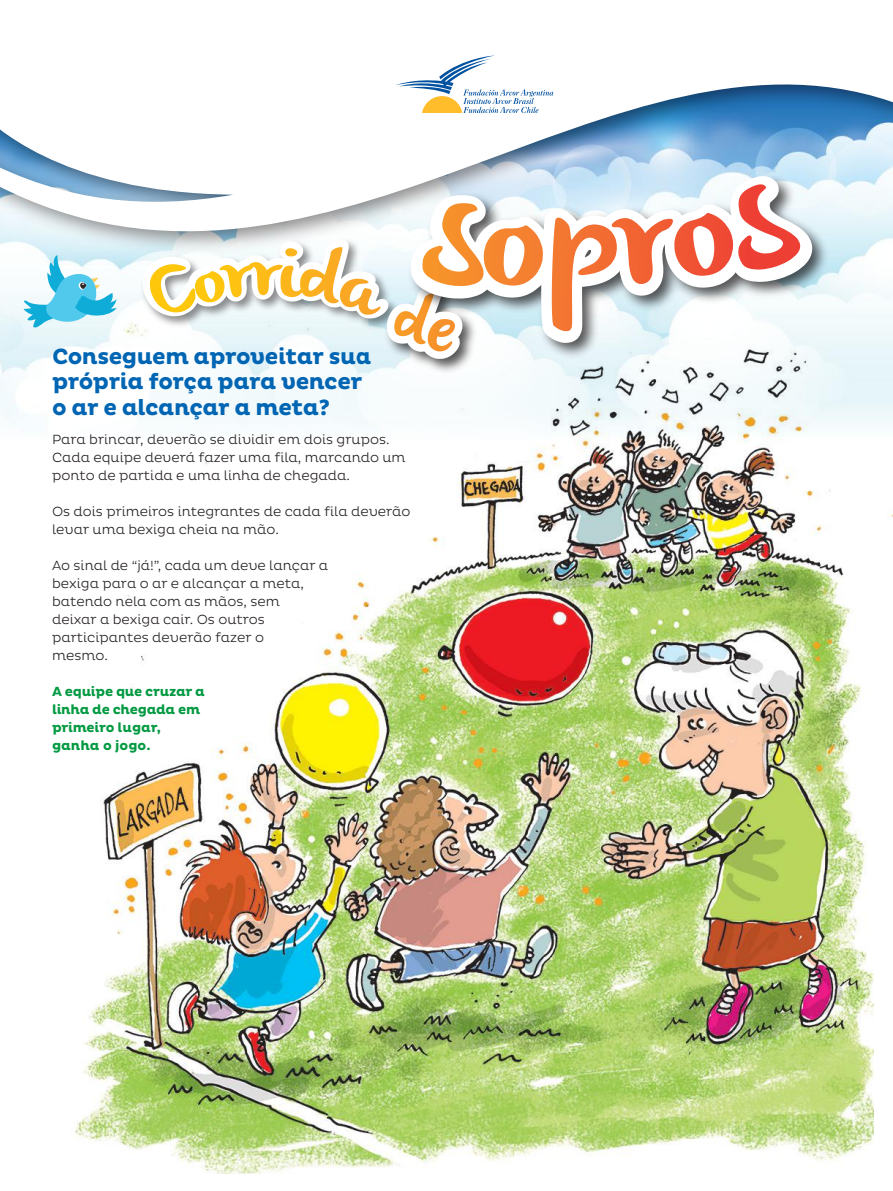
<style>
.page{position:relative;width:893px;height:1191px;background:#fff}
.page>*{position:absolute;margin:0;border:0;box-sizing:border-box;transform-origin:0 0}
.t1{font:700 22.5px/25.2px "Pluto";letter-spacing:-.02em;color:#0065b3}
.t2{font:300 13.5px/18px "Pluto";color:#241f1f}
.t3{font:700 13.5px/18px "Pluto";letter-spacing:-.02em;color:#039a42}
</style>
<div class="page">
<img style="left:0;top:367px;width:893px;height:150px">
<svg style="left:0;top:87px;width:893px;height:280px"></svg>
<img style="left:60px;top:268px;width:813px;height:906px">
<img style="left:359px;top:371px;width:145px;height:40px">
<img style="left:399px;top:165px;width:441px;height:209px">
<svg style="left:20px;top:55px;width:809px;height:316px"></svg>
<h1 class="t1" style="left:52px;top:345px;width:321px">Conseguem aproveitar sua própria força para vencer o ar e alcançar a meta?</h1>
<p class="t2" style="left:52px;top:430px;width:355px">Para brincar, deverão se dividir em dois grupos.<br>Cada equipe deverá fazer uma fila, marcando um ponto de partida e uma linha de chegada.</p>
<p class="t2" style="left:52px;top:502px;width:360px">Os dois primeiros integrantes de cada fila deverão levar uma bexiga cheia na mão.</p>
<p class="t2" style="left:52px;top:556px;width:278px">Ao sinal de “já!”, cada um deve lançar a bexiga para o ar e alcançar a meta, batendo nela com as mãos, sem<br>deixar a bexiga cair. Os outros participantes deverão fazer o<br>mesmo.</p>
<p class="t3" style="left:52px;top:682px;width:154px">A equipe que cruzar a linha de chegada em primeiro lugar, ganha o jogo.</p>
</div>
